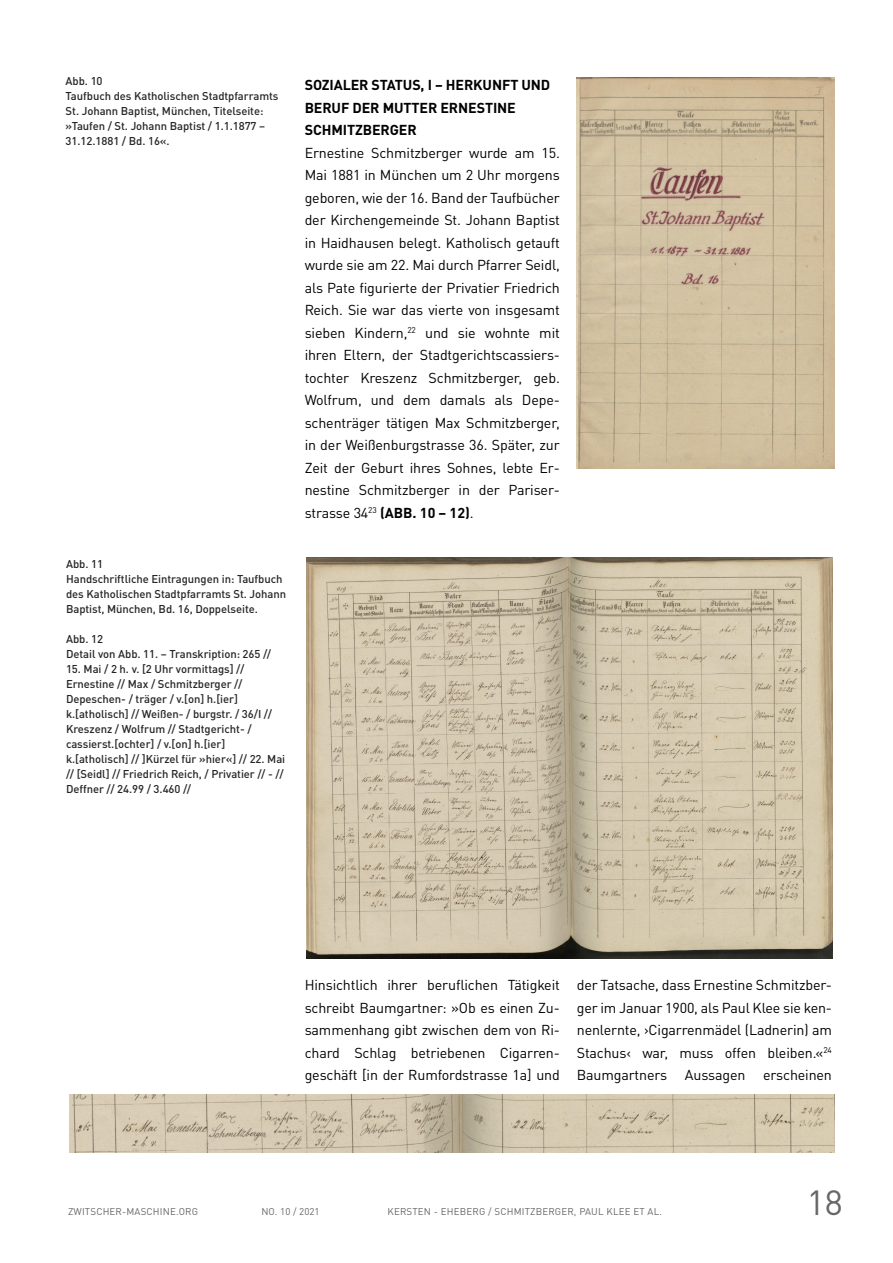
<style>
.page{position:relative;width:893px;height:1263px;background:#fff}
.page>*{position:absolute;margin:0;border:0;box-sizing:border-box;transform-origin:0 0}
.t1{font:34.5px "DINOT";color:#676767}
.t2{font:14.25px/22.5px "DINOT";letter-spacing:-.01em;color:#000;text-align:justify}
.t3{font:700 14.25px/22.5px "DINOT";letter-spacing:-.01em;color:#000}
.t4{font:500 11.25px/15px "DINOT";letter-spacing:-.005em;color:#272526}
.t5{font:9.75px "DINOT";letter-spacing:.015em;color:#676767}
.s1{font-weight:700}
</style>
<div class="page">
<img style="left:307px;top:557px;width:525px;height:401px">
<img style="left:577px;top:77px;width:257px;height:392px">
<img style="left:69px;top:1094px;width:766px;height:59px">
<p class="t4" style="left:66px;top:75px;width:214px">Abb. 10<br>Taufbuch des Katholischen Stadtpfarramts<br>St. Johann Baptist, München, Titelseite: »Taufen / St. Johann Baptist / 1.1.1877 –<br>31.12.1881 / Bd. 16«.</p>
<p class="t4" style="left:66px;top:557px;width:222px">Abb. 11<br>Handschriftliche Eintragungen in: Taufbuch des Katholischen Stadtpfarramts St. Johann Baptist, München, Bd. 16, Doppelseite.</p>
<p class="t4" style="left:66px;top:632px;width:207px">Abb. 12<br>Detail von Abb. 11. – Transkription: 265 //</p>
<p class="t4" style="left:66px;top:662px;width:221px">15. Mai / 2 h. v. [2 Uhr vormittags] // Ernestine // Max / Schmitzberger // Depeschen- / träger / v.[on] h.[ier] k.[atholisch] // Weißen- / burgstr. / 36/I // Kreszenz / Wolfrum // Stadtgericht- / cassierst.[ochter] / v.[on] h.[ier] k.[atholisch] // ]Kürzel für »hier«] // 22. Mai // [Seidl] // Friedrich Reich, / Privatier // - // Deffner // 24.99 / 3.460 //</p>
<p class="t3" style="left:305px;top:75px;width:247px">SOZIALER STATUS, I – HERKUNFT UND<br>BERUF DER MUTTER ERNESTINE<br>SCHMITZBERGER</p>
<p class="t2" style="left:305px;top:142px;width:257px">Ernestine Schmitzberger wurde am 15.<br>Mai 1881 in München um 2 Uhr morgens geboren, wie der 16. Band der Taufbücher der Kirchengemeinde St. Johann Baptist in Haidhausen belegt. Katholisch getauft wurde sie am 22. Mai durch Pfarrer Seidl, als Pate figurierte der Privatier Friedrich Reich. Sie war das vierte von insgesamt sieben Kindern,<sup>22</sup> und sie wohnte mit ihren Eltern, der Stadtgerichtscassiers&shy;tochter Kreszenz Schmitzberger, geb.<br>Wolfrum, und dem damals als Depe&shy;schenträger tätigen Max Schmitzberger, in der Weißenburgstrasse 36. Später, zur Zeit der Geburt ihres Sohnes, lebte Er&shy;nestine Schmitzberger in der Pariser&shy;strasse 34<sup>23</sup> <span class="s1">(ABB. 10 – 12)</span>.</p>
<p class="t2" style="left:305px;top:975px;width:257px">Hinsichtlich ihrer beruflichen Tätigkeit schreibt Baumgartner: »Ob es einen Zu&shy;sammenhang gibt zwischen dem von Ri&shy;chard Schlag betriebenen Cigarren&shy;geschäft [in der Rumfordstrasse 1a] und</p>
<p class="t2" style="left:577px;top:975px;width:257px">der Tatsache, dass Ernestine Schmitzber&shy;ger im Januar 1900, als Paul Klee sie ken&shy;nenlernte, ›Cigarrenmädel (Ladnerin) am Stachus‹ war, muss offen bleiben.«<sup>24<br></sup>Baumgartners Aussagen erscheinen</p>
<p class="t5" style="left:68px;top:1208px;width:132px">ZWITSCHER-MASCHINE.ORG</p>
<p class="t5" style="left:261px;top:1208px;width:60px">NO. 10 / 2021</p>
<p class="t5" style="left:388px;top:1208px;width:276px">KERSTEN - EHEBERG / SCHMITZBERGER, PAUL KLEE ET AL.</p>
<h1 class="t1" style="left:807px;top:1189px;width:38px">18</h1>
</div>
